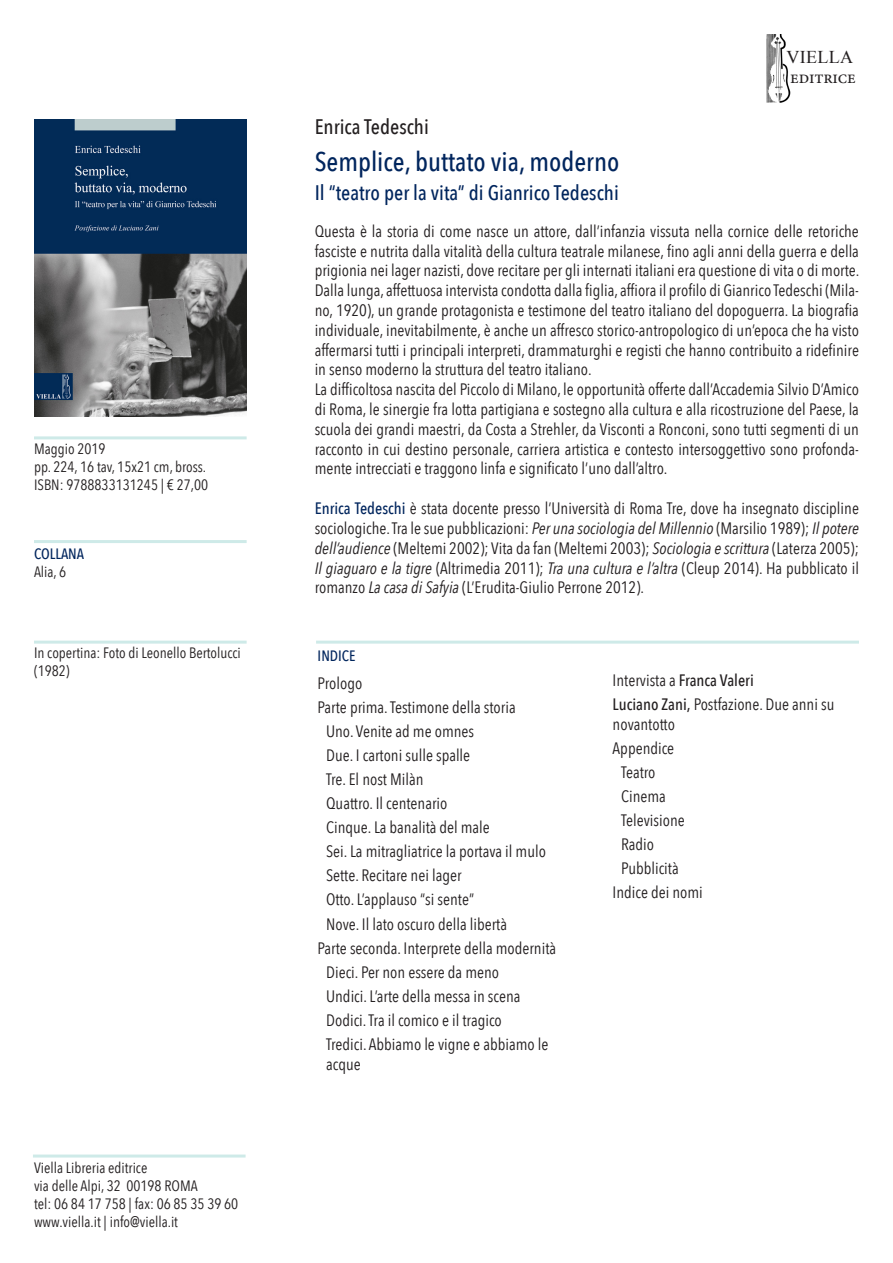
<style>
.page{position:relative;width:893px;height:1263px;background:#fff}
.page>*{position:absolute;margin:0;border:0;box-sizing:border-box;transform-origin:0 0}
.titolo{font:500 27px "Avenir Next Condensed";color:#00255d}
.sottotitolo{font:500 21px "Avenir Next Condensed";color:#00255d}
.autore{font:500 21px "Avenir Next Condensed";color:#231f20}
.t1{font:18px "Minion Pro";letter-spacing:-.01em;color:#231f20}
.t2{font:18px "Times New Roman";letter-spacing:.02em;color:#231f20}
.sinossi{font:16.5px/19.8px "Avenir Next Condensed";color:#231f20;text-align:justify}
.indice{font:16.5px/19.8px "Avenir Next Condensed";color:#231f20}
.indice-2{font:500 16.5px "Avenir Next Condensed";color:#231f20}
.colonna_sinistra{font:15px/18px "Avenir Next Condensed";color:#231f20}
.indirizzi{font:15px "Avenir Next Condensed";color:#231f20}
.indice-3{font:500 15px "Avenir Next Condensed";color:#00255d}
.s1{font-weight:500;color:#00255d}
.s2{font-style:italic}
.s3{font-weight:400}
.s4{font-weight:500}
</style>
<div class="page">
<img style="left:766px;top:34px;width:25px;height:68px">
<img style="left:34px;top:119px;width:213px;height:298px">
<hr style="left:316px;top:641px;width:543px;height:3px;background:#ceeae8">
<hr style="left:34px;top:641px;width:213px;height:3px;background:#ceeae8">
<hr style="left:34px;top:436px;width:213px;height:3px;background:#ceeae8">
<hr style="left:34px;top:540px;width:213px;height:3px;background:#ceeae8">
<hr style="left:33px;top:1154px;width:213px;height:3px;background:#ceeae8">
<p class="colonna_sinistra" style="left:34px;top:439px;width:73px">Maggio 2019</p>
<p class="colonna_sinistra" style="left:34px;top:457px;width:174px">pp. 224, 16 tav, 15x21 cm, bross.</p>
<p class="colonna_sinistra" style="left:34px;top:475px;width:176px">ISBN: 9788833131245 | € 27,00</p>
<p class="indice-3" style="left:34px;top:545px;width:52px">COLLANA</p>
<p class="colonna_sinistra" style="left:34px;top:562px;width:34px">Alia, 6</p>
<p class="colonna_sinistra" style="left:34px;top:643px;width:208px">In copertina: Foto di Leonello Bertolucci (1982)</p>
<p class="indirizzi" style="left:34px;top:1155px;width:115px">Viella Libreria editrice</p>
<p class="indirizzi" style="left:34px;top:1173px;width:165px">via delle Alpi, 32 00198 ROMA</p>
<p class="indirizzi" style="left:34px;top:1191px;width:206px">tel: 06 84 17 758 | fax: 06 85 35 39 60</p>
<p class="indirizzi" style="left:34px;top:1209px;width:146px">www.viella.it | info@viella.it</p>
<p class="t2" style="left:786px;top:45px;width:68px">VIELLA</p>
<p class="t1" style="left:790px;top:65px;width:67px">editrice</p>
<p class="autore" style="left:315px;top:114px;width:116px">Enrica Tedeschi</p>
<p class="titolo" style="left:315px;top:145px;width:306px">Semplice, buttato via, moderno</p>
<p class="sottotitolo" style="left:315px;top:180px;width:306px">Il “teatro per la vita” di Gianrico Tedeschi</p>
<p class="sinossi" style="left:315px;top:220px;width:546px">Questa è la storia di come nasce un attore, dall’infanzia vissuta nella cornice delle retoriche fasciste e nutrita dalla vitalità della cultura teatrale milanese, fino agli anni della guerra e della prigionia nei lager nazisti, dove recitare per gli internati italiani era questione di vita o di morte.</p>
<p class="sinossi" style="left:315px;top:280px;width:546px">Dalla lunga, affettuosa intervista condotta dalla figlia, affiora il profilo di Gianrico Tedeschi (Mila&shy;no, 1920), un grande protagonista e testimone del teatro italiano del dopoguerra. La biografia individuale, inevitabilmente, è anche un affresco storico-antropologico di un’epoca che ha visto affermarsi tutti i principali interpreti, drammaturghi e registi che hanno contribuito a ridefinire in senso moderno la struttura del teatro italiano.</p>
<p class="sinossi" style="left:315px;top:379px;width:546px">La difficoltosa nascita del Piccolo di Milano, le opportunità offerte dall’Accademia Silvio D’Amico di Roma, le sinergie fra lotta partigiana e sostegno alla cultura e alla ricostruzione del Paese, la scuola dei grandi maestri, da Costa a Strehler, da Visconti a Ronconi, sono tutti segmenti di un racconto in cui destino personale, carriera artistica e contesto intersoggettivo sono profonda&shy;mente intrecciati e traggono linfa e significato l’uno dall’altro.</p>
<p class="sinossi" style="left:315px;top:498px;width:546px"><span class="s1">Enrica Tedeschi</span> è stata docente presso l’Università di Roma Tre, dove ha insegnato discipline sociologiche. Tra le sue pubblicazioni: <span class="s2">Per una sociologia del Millennio</span> (Marsilio 1989); <span class="s2">Il potere dell’audience</span> (Meltemi 2002); Vita da fan (Meltemi 2003); <span class="s2">Sociologia e scrittura</span> (Laterza 2005); <span class="s2">Il giaguaro e la tigre</span> (Altrimedia 2011); <span class="s2">Tra una cultura e l’altra</span> (Cleup 2014). Ha pubblicato il romanzo <span class="s2">La casa di Safyia</span> (L’Erudita-Giulio Perrone 2012).</p>
<p class="indice-3" style="left:318px;top:646px;width:39px">INDICE</p>
<p class="indice" style="left:318px;top:672px;width:46px">Prologo</p>
<p class="indice" style="left:318px;top:697px;width:200px">Parte prima. Testimone della storia</p>
<p class="indice" style="left:326px;top:721px;width:149px">Uno. Venite ad me omnes</p>
<p class="indice" style="left:326px;top:745px;width:146px">Due. I cartoni sulle spalle</p>
<p class="indice" style="left:326px;top:769px;width:99px">Tre. El nost Milàn</p>
<p class="indice" style="left:326px;top:793px;width:123px">Quattro. Il centenario</p>
<p class="indice" style="left:326px;top:817px;width:165px">Cinque. La banalità del male</p>
<p class="indice" style="left:326px;top:841px;width:221px">Sei. La mitragliatrice la portava il mulo</p>
<p class="indice" style="left:326px;top:865px;width:137px">Sette. Recitare nei lager</p>
<p class="indice" style="left:326px;top:889px;width:150px">Otto. L’applauso “si sente”</p>
<p class="indice" style="left:326px;top:913px;width:182px">Nove. Il lato oscuro della libertà</p>
<p class="indice" style="left:318px;top:937px;width:240px">Parte seconda. Interprete della modernità</p>
<p class="indice" style="left:326px;top:961px;width:174px">Dieci. Per non essere da meno</p>
<p class="indice" style="left:326px;top:985px;width:196px">Undici. L’arte della messa in scena</p>
<p class="indice" style="left:326px;top:1009px;width:177px">Dodici. Tra il comico e il tragico</p>
<p class="indice" style="left:326px;top:1033px;width:224px">Tredici. Abbiamo le vigne e abbiamo le acque</p>
<p class="indice-2" style="left:613px;top:670px;width:143px"><span class="s3">Intervista a</span> Franca Valeri</p>
<p class="indice" style="left:613px;top:694px;width:223px"><span class="s4">Luciano Zani,</span> Postfazione. Due anni su novantotto</p>
<p class="indice" style="left:613px;top:738px;width:63px">Appendice</p>
<p class="indice" style="left:621px;top:762px;width:36px">Teatro</p>
<p class="indice" style="left:621px;top:786px;width:46px">Cinema</p>
<p class="indice" style="left:621px;top:810px;width:65px">Televisione</p>
<p class="indice" style="left:621px;top:834px;width:35px">Radio</p>
<p class="indice" style="left:621px;top:858px;width:59px">Pubblicità</p>
<p class="indice" style="left:613px;top:882px;width:92px">Indice dei nomi</p>
</div>
